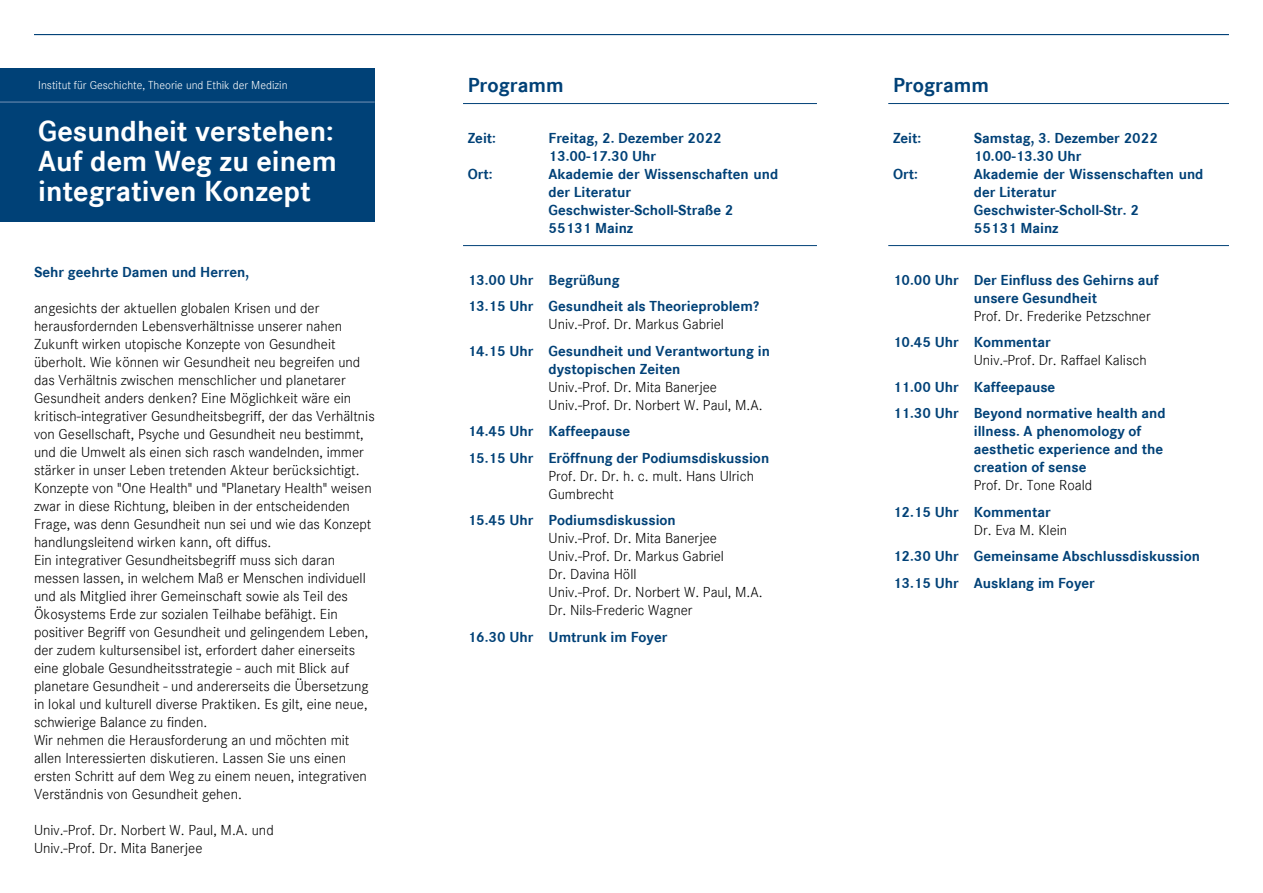
<style>
.page{position:relative;width:1263px;height:893px;background:#fff}
.page>*{position:absolute;margin:0;border:0;box-sizing:border-box;transform-origin:0 0}
.t1{font:700 30px/30px "Corporate S";color:#fff;text-align:justify}
.t2{font:700 21px "Corporate S";color:#004177}
.t3{font:15px/18px "Corporate S Ligh";color:#000}
.t4{font:700 15px/18px "Corporate S";color:#004177}
.t5{font:12px "Corporate S Ligh";color:#fff}
</style>
<div class="page">
<hr style="left:34px;top:34px;width:1195px;height:1px;background:#004177">
<div style="left:0;top:68px;width:374px;height:153px;background:#004177"></div>
<hr style="left:0;top:102px;width:374px;height:1px;background:#7491b6">
<hr style="left:463px;top:103px;width:353px;height:1px;background:#004177">
<hr style="left:463px;top:245px;width:353px;height:1px;background:#004177">
<hr style="left:889px;top:103px;width:340px;height:1px;background:#004177">
<hr style="left:889px;top:245px;width:340px;height:1px;background:#004177">
<p class="t5" style="left:38px;top:78px;width:251px">Institut für Geschichte, Theorie und Ethik der Medizin</p>
<h1 class="t1" style="left:38px;top:116px;width:300px">Gesundheit verstehen:<br>Auf dem Weg zu einem integrativen Konzept</h1>
<p class="t4" style="left:34px;top:264px;width:217px">Sehr geehrte Damen und Herren,</p>
<p class="t3" style="left:34px;top:299px;width:342px">angesichts der aktuellen globalen Krisen und der herausfordernden Lebensverhältnisse unserer nahen Zukunft wirken utopische Konzepte von Gesundheit überholt. Wie können wir Gesundheit neu begreifen und das Verhältnis zwischen menschlicher und planetarer Gesundheit anders denken? Eine Möglichkeit wäre ein kritisch-integrativer Gesundheitsbegriff, der das Verhältnis von Gesellschaft, Psyche und Gesundheit neu bestimmt, und die Umwelt als einen sich rasch wandelnden, immer stärker in unser Leben tretenden Akteur berücksichtigt.<br>Konzepte von "One Health" und "Planetary Health" weisen zwar in diese Richtung, bleiben in der entscheidenden Frage, was denn Gesundheit nun sei und wie das Konzept handlungsleitend wirken kann, oft diffus.<br>Ein integrativer Gesundheitsbegriff muss sich daran messen lassen, in welchem Maß er Menschen individuell und als Mitglied ihrer Gemeinschaft sowie als Teil des Ökosystems Erde zur sozialen Teilhabe befähigt. Ein positiver Begriff von Gesundheit und gelingendem Leben, der zudem kultursensibel ist, erfordert daher einerseits eine globale Gesundheitsstrategie - auch mit Blick auf planetare Gesundheit - und andererseits die Übersetzung in lokal und kulturell diverse Praktiken. Es gilt, eine neue, schwierige Balance zu finden.<br>Wir nehmen die Herausforderung an und möchten mit allen Interessierten diskutieren. Lassen Sie uns einen ersten Schritt auf dem Weg zu einem neuen, integrativen Verständnis von Gesundheit gehen.</p>
<p class="t3" style="left:34px;top:821px;width:241px">Univ.-Prof. Dr. Norbert W. Paul, M.A. und<br>Univ.-Prof. Dr. Mita Banerjee</p>
<h2 class="t2" style="left:468px;top:73px;width:97px">Programm</h2>
<p class="t4" style="left:468px;top:129px;width:30px">Zeit:</p>
<p class="t4" style="left:549px;top:129px;width:175px">Freitag, 2. Dezember 2022<br>13.00-17.30 Uhr</p>
<p class="t4" style="left:468px;top:165px;width:26px">Ort:</p>
<p class="t4" style="left:549px;top:165px;width:231px">Akademie der Wissenschaften und der Literatur<br>Geschwister-Scholl-Straße 2<br>55131 Mainz</p>
<p class="t4" style="left:468px;top:267px;width:293px;line-height:26.5px">13.00 Uhr Begrüßung<br>13.15 Uhr Gesundheit als Theorieproblem?</p>
<p class="t3" style="left:549px;top:315px;width:177px">Univ.-Prof. Dr. Markus Gabriel</p>
<p class="t4" style="left:468px;top:342px;width:304px;text-align:center">14.15 Uhr Gesundheit und Verantwortung in dystopischen Zeiten</p>
<p class="t3" style="left:549px;top:378px;width:216px">Univ.-Prof. Dr. Mita Banerjee<br>Univ.-Prof. Dr. Norbert W. Paul, M.A.</p>
<p class="t4" style="left:468px;top:418px;width:303px;line-height:26.5px">14.45 Uhr Kaffeepause<br>15.15 Uhr Eröffnung der Podiumsdiskussion</p>
<p class="t3" style="left:549px;top:467px;width:207px">Prof. Dr. Dr. h. c. mult. Hans Ulrich<br>Gumbrecht</p>
<p class="t4" style="left:468px;top:512px;width:210px">15.45 Uhr Podiumsdiskussion</p>
<p class="t3" style="left:549px;top:529px;width:216px">Univ.-Prof. Dr. Mita Banerjee<br>Univ.-Prof. Dr. Markus Gabriel<br>Dr. Davina Höll<br>Univ.-Prof. Dr. Norbert W. Paul, M.A.<br>Dr. Nils-Frederic Wagner</p>
<p class="t4" style="left:468px;top:628px;width:201px">16.30 Uhr Umtrunk im Foyer</p>
<h2 class="t2" style="left:893px;top:73px;width:97px">Programm</h2>
<p class="t4" style="left:893px;top:129px;width:30px">Zeit:</p>
<p class="t4" style="left:974px;top:129px;width:186px">Samstag, 3. Dezember 2022<br>10.00-13.30 Uhr</p>
<p class="t4" style="left:893px;top:165px;width:26px">Ort:</p>
<p class="t4" style="left:974px;top:165px;width:231px">Akademie der Wissenschaften und der Literatur<br>Geschwister-Scholl-Str. 2<br>55131 Mainz</p>
<p class="t4" style="left:974px;top:271px;width:186px;text-indent:-81px">10.00 Uhr Der Einfluss des Gehirns auf unsere Gesundheit</p>
<p class="t3" style="left:974px;top:307px;width:178px">Prof. Dr. Frederike Petzschner</p>
<p class="t4" style="left:893px;top:334px;width:159px">10.45 Uhr Kommentar</p>
<p class="t3" style="left:974px;top:351px;width:174px">Univ.-Prof. Dr. Raffael Kalisch</p>
<p class="t4" style="left:893px;top:374px;width:274px;line-height:26.5px">11.00 Uhr Kaffeepause<br>11.30 Uhr Beyond normative health and</p>
<p class="t4" style="left:974px;top:423px;width:191px">illness. A phenomology of aesthetic experience and the creation of sense</p>
<p class="t3" style="left:974px;top:476px;width:120px">Prof. Dr. Tone Roald</p>
<p class="t4" style="left:893px;top:503px;width:159px">12.15 Uhr Kommentar</p>
<p class="t3" style="left:974px;top:521px;width:95px">Dr. Eva M. Klein</p>
<p class="t4" style="left:893px;top:543px;width:309px;line-height:26.5px">12.30 Uhr Gemeinsame Abschlussdiskussion<br>13.15 Uhr Ausklang im Foyer</p>
</div>
